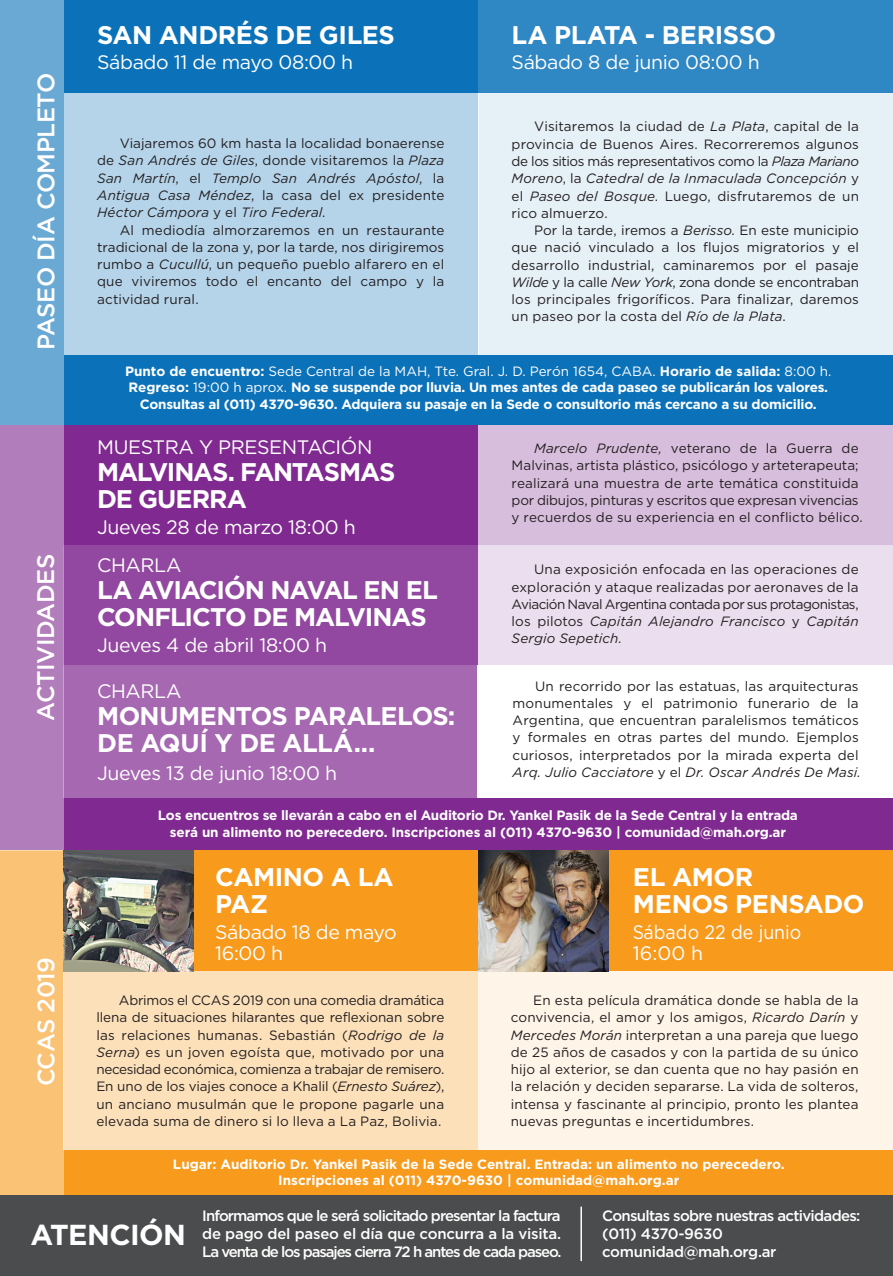
<style>
.page{position:relative;width:893px;height:1276px;background:#fff}
.page>*{position:absolute;margin:0;border:0;box-sizing:border-box;transform-origin:0 0}
.t1{font:700 28.95px "Gotham";letter-spacing:-.02em;color:#fff}
.t2{font:700 25.5px/27px "Gotham";letter-spacing:-.03em;color:#fff}
.t3{font:500 24px "Gotham";letter-spacing:-.02em;color:#fff}
.t4{font:19.5px/21px "Gotham";letter-spacing:-.02em;color:#fff}
.t5{font:19.5px/21px "Gotham";color:#fff;scale:.91 1}
.t6{font:500 15px/18px "Gotham";letter-spacing:-.045em;color:#fff;text-align:justify}
.t7{font:13.5px/17.2px "Gotham";letter-spacing:.01em;color:#231f20;text-align:justify}
.t8{font:700 13.5px/16.5px "Gotham";letter-spacing:-.02em;color:#fff;text-align:center}
.t9{font:700 13.5px/16.5px "Gotham";color:#fff;text-align:center}
.s1{font-style:italic}
.s2{font-weight:400}
</style>
<div class="page">
<div style="left:0;top:1195px;width:893px;height:81px;background:#4b4c4d"></div>
<div style="left:0;top:0;width:893px;height:425px;background:#0b72ba"></div>
<div style="left:0;top:425px;width:893px;height:426px;background:#802990"></div>
<div style="left:0;top:0;width:64px;height:425px;background:#6ba9d5"></div>
<div style="left:0;top:850px;width:893px;height:344px;background:#f89a1c"></div>
<div style="left:0;top:850px;width:64px;height:344px;background:#fac275"></div>
<hr style="left:580px;top:1206px;width:2px;height:55px;background:#fff">
<div style="left:64px;top:971px;width:414px;height:179px;background:#fce0ba"></div>
<div style="left:478px;top:971px;width:415px;height:179px;background:#fef4e7"></div>
<div style="left:0;top:425px;width:64px;height:425px;background:#b27dbb"></div>
<div style="left:478px;top:545px;width:415px;height:120px;background:#ebdeee"></div>
<div style="left:478px;top:425px;width:415px;height:120px;background:#d8bedd"></div>
<div style="left:64px;top:545px;width:414px;height:120px;background:#9248a0"></div>
<div style="left:64px;top:665px;width:414px;height:132px;background:#a568b1"></div>
<div style="left:478px;top:665px;width:415px;height:132px;background:#fff"></div>
<div style="left:64px;top:94px;width:414px;height:261px;background:#b5d4ea"></div>
<div style="left:478px;top:94px;width:415px;height:261px;background:#e6f0f7"></div>
<img style="left:64px;top:850px;width:130px;height:121px">
<img style="left:478px;top:850px;width:130px;height:121px">
<div style="left:478px;top:0;width:415px;height:94px;background:#2f87c4"></div>
<h3 class="t3" style="left:32px;top:350px;width:278px;rotate:-90deg">PASEO DÍA COMPLETO</h3>
<h3 class="t3" style="left:32px;top:720px;width:168px;rotate:-90deg">ACTIVIDADES</h3>
<h3 class="t3" style="left:32px;top:1086px;width:131px;rotate:-90deg">CCAS 2019</h3>
<h2 class="t2" style="left:97px;top:20px;width:299px">SAN ANDRÉS DE GILES</h2>
<h3 class="t4" style="left:97px;top:51px;width:257px">Sábado 11 de mayo 08:00 h</h3>
<p class="t7" style="left:97px;top:135px;width:349px;text-indent:23px">Viajaremos 60 km hasta la localidad bonaerense de <span class="s1">San Andrés de Giles</span>, donde visitaremos la <span class="s1">Plaza San Martín</span>, el <span class="s1">Templo San Andrés Apóstol</span>, la <span class="s1">Antigua Casa Méndez</span>, la casa del ex presidente <span class="s1">Héctor Cámpora</span> y el <span class="s1">Tiro Federal</span>.</p>
<p class="t7" style="left:97px;top:221px;width:349px;text-indent:23px">Al mediodía almorzaremos en un restaurante tradicional de la zona y, por la tarde, nos dirigiremos rumbo a <span class="s1">Cucullú</span>, un pequeño pueblo alfarero en el que viviremos todo el encanto del campo y la actividad rural.</p>
<h2 class="t2" style="left:512px;top:20px;width:266px">LA PLATA - BERISSO</h2>
<h3 class="t4" style="left:512px;top:51px;width:250px">Sábado 8 de junio 08:00 h</h3>
<p class="t7" style="left:512px;top:118px;width:349px;text-indent:23px">Visitaremos la ciudad de <span class="s1">La Plata</span>, capital de la provincia de Buenos Aires. Recorreremos algunos de los sitios más representativos como la <span class="s1">Plaza Mariano Moreno</span>, la <span class="s1">Catedral de la Inmaculada Concepción</span> y el <span class="s1">Paseo del Bosque</span>. Luego, disfrutaremos de un rico almuerzo.</p>
<p class="t7" style="left:512px;top:221px;width:349px;text-indent:22px">Por la tarde, iremos a <span class="s1">Berisso</span>. En este municipio que nació vinculado a los flujos migratorios y el desarrollo industrial, caminaremos por el pasaje <span class="s1">Wilde</span> y la calle <span class="s1">New York</span>, zona donde se encontraban los principales frigoríficos. Para finalizar, daremos un paseo por la costa del <span class="s1">Río de la Plata</span>.</p>
<p class="t8" style="left:125px;top:362px;width:708px">Punto de encuentro: <span class="s2">Sede Central de la MAH, Tte. Gral. J. D. Perón 1654, CABA.</span> Horario de salida: <span class="s2">8:00 h.<br></span>Regreso: <span class="s2">19:00 h aprox.</span> No se suspende por lluvia. Un mes antes de cada paseo se publicarán los valores.<br>Consultas al (011) 4370-9630. Adquiera su pasaje en la Sede o consultorio más cercano a su domicilio.</p>
<h3 class="t4" style="left:97px;top:436px;width:277px">MUESTRA Y PRESENTACIÓN</h3>
<h2 class="t2" style="left:97px;top:458px;width:300px">MALVINAS. FANTASMAS<br>DE GUERRA</h2>
<h3 class="t4" style="left:97px;top:516px;width:260px">Jueves 28 de marzo 18:00 h</h3>
<h3 class="t4" style="left:97px;top:554px;width:86px">CHARLA</h3>
<h2 class="t2" style="left:97px;top:576px;width:342px">LA AVIACIÓN NAVAL EN EL<br>CONFLICTO DE MALVINAS</h2>
<h3 class="t4" style="left:97px;top:634px;width:231px">Jueves 4 de abril 18:00 h</h3>
<h3 class="t4" style="left:97px;top:680px;width:86px">CHARLA</h3>
<h2 class="t2" style="left:97px;top:701px;width:360px">MONUMENTOS PARALELOS:<br>DE AQUÍ Y DE ALLÁ...</h2>
<h3 class="t4" style="left:97px;top:762px;width:241px">Jueves 13 de junio 18:00 h</h3>
<p class="t7" style="left:512px;top:439px;width:353px;text-align:left;text-indent:23px"><span class="s1">Marcelo Prudente,</span> veterano de la Guerra de Malvinas, artista plástico, psicólogo y arteterapeuta; realizará una muestra de arte temática constituida por dibujos, pinturas y escritos que expresan vivencias y recuerdos de su experiencia en el conflicto bélico.</p>
<p class="t7" style="left:512px;top:561px;width:349px;text-indent:23px">Una exposición enfocada en las operaciones de exploración y ataque realizadas por aeronaves de la Aviación Naval Argentina contada por sus protagonistas, los pilotos <span class="s1">Capitán Alejandro Francisco</span> y <span class="s1">Capitán Sergio Sepetich.</span></p>
<p class="t7" style="left:513px;top:677px;width:350px;text-align:left;text-indent:23px">Un recorrido por las estatuas, las arquitecturas monumentales y el patrimonio funerario de la Argentina, que encuentran paralelismos temáticos y formales en otras partes del mundo. Ejemplos curiosos, interpretados por la mirada experta del <span class="s1">Arq. Julio Cacciatore</span> y el <span class="s1">Dr. Oscar Andrés De Masi.</span></p>
<p class="t8" style="left:158px;top:806px;width:641px">Los encuentros se llevarán a cabo en el Auditorio Dr. Yankel Pasik de la Sede Central y la entrada será un alimento no perecedero. Inscripciones al (011) 4370-9630 | comunidad@mah.org.ar</p>
<h2 class="t2" style="left:215px;top:863px;width:180px">CAMINO A LA<br>PAZ</h2>
<h3 class="t4" style="left:215px;top:921px;width:183px">Sábado 18 de mayo<br>16:00 h</h3>
<p class="t7" style="left:96px;top:991px;width:349px;text-indent:23px">Abrimos el CCAS 2019 con una comedia dramática llena de situaciones hilarantes que reflexionan sobre las relaciones humanas. Sebastián (<span class="s1">Rodrigo de la Serna</span>) es un joven egoísta que, motivado por una necesidad económica, comienza a trabajar de remisero.<br>En uno de los viajes conoce a Khalil (<span class="s1">Ernesto Suárez</span>), un anciano musulmán que le propone pagarle una elevada suma de dinero si lo lleva a La Paz, Bolivia.</p>
<p class="t7" style="left:511px;top:991px;width:349px;text-indent:23px">En esta película dramática donde se habla de la convivencia, el amor y los amigos, <span class="s1">Ricardo Darín</span> y <span class="s1">Mercedes Morán</span> interpretan a una pareja que luego de 25 años de casados y con la partida de su único hijo al exterior, se dan cuenta que no hay pasión en la relación y deciden separarse. La vida de solteros, intensa y fascinante al principio, pronto les plantea nuevas preguntas e incertidumbres.</p>
<h2 class="t2" style="left:633px;top:863px;width:233px">EL AMOR<br>MENOS PENSADO</h2>
<h3 class="t5" style="left:633px;top:921px;width:187px">Sábado 22 de junio<br>16:00 h</h3>
<p class="t9" style="left:173px;top:1155px;width:613px">Lugar: Auditorio Dr. Yankel Pasik de la Sede Central. Entrada: un alimento no perecedero.<br>Inscripciones al (011) 4370-9630 | comunidad@mah.org.ar</p>
<h1 class="t1" style="left:30px;top:1217px;width:157px">ATENCIÓN</h1>
<p class="t6" style="left:202px;top:1206px;width:361px">Informamos que le será solicitado presentar la factura de pago del paseo el día que concurra a la visita.<br>La venta de los pasajes cierra 72 h antes de cada paseo.</p>
<p class="t6" style="left:602px;top:1206px;width:260px;text-align:left">Consultas sobre nuestras actividades: (011) 4370-9630 comunidad@mah.org.ar</p>
</div>
